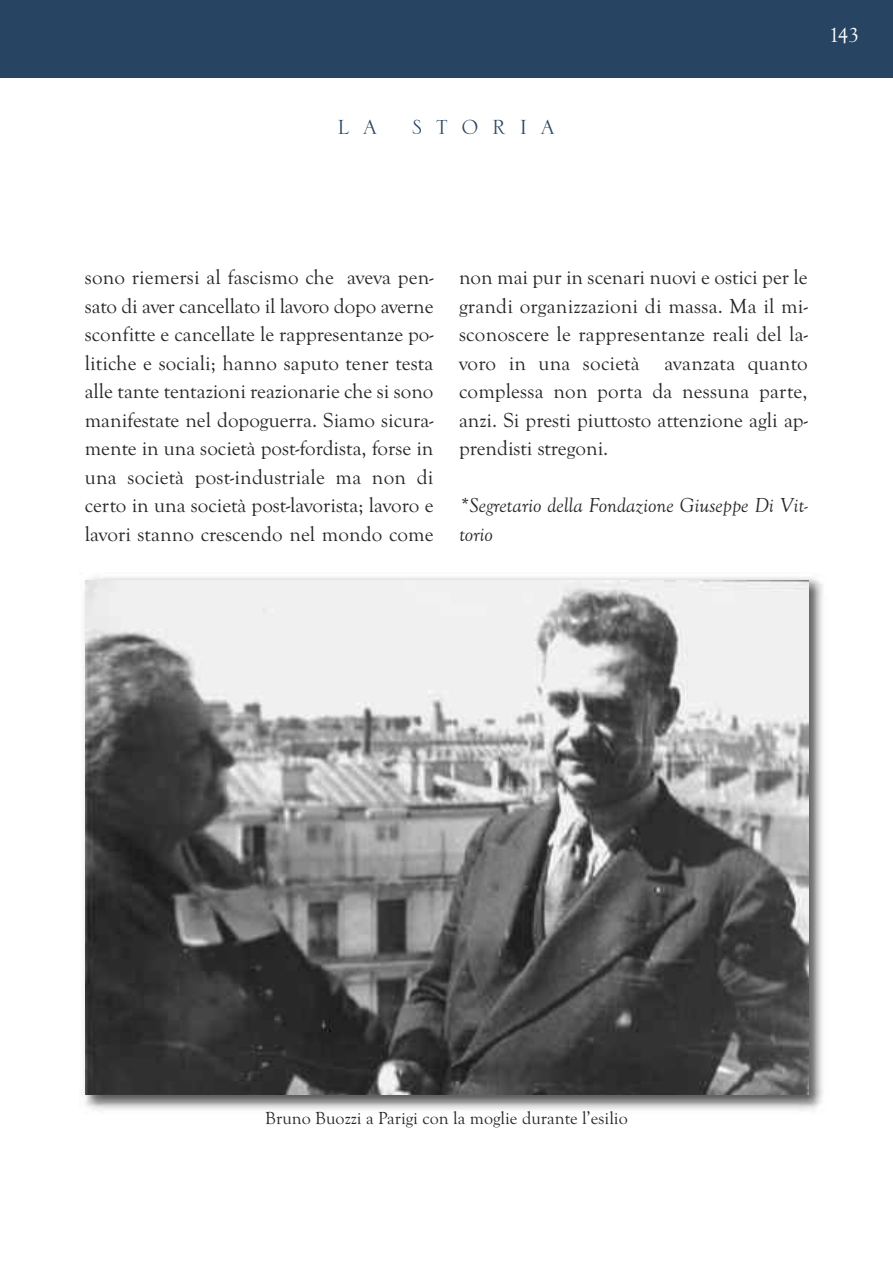
<style>
.page{position:relative;width:893px;height:1263px;background:#fff}
.page>*{position:absolute;margin:0;border:0;box-sizing:border-box;transform-origin:0 0}
.t1{font:27px "Serlio LH";letter-spacing:.5em;color:#274563}
.t2{font:21px/28.5px "Goudy Old Style T";color:#272627;text-align:justify}
.t3{font:italic 21px/28.5px "Goudy Old Style T";color:#272627}
.t4{font:21px "Goudy Old Style T";color:#fff}
.t5{font:18px "Goudy Old Style T";color:#272627}
</style>
<div class="page">
<div style="left:0;top:0;width:893px;height:78px;background:#274563"></div>
<img style="left:83px;top:577px;width:740px;height:534px">
<img style="left:86px;top:580px;width:722px;height:515px">
<p class="t1" style="left:337px;top:109px;width:41px">L A</p>
<p class="t1" style="left:412px;top:109px;width:144px">STORIA</p>
<p class="t4" style="left:829px;top:23px;width:31px">143</p>
<p class="t2" style="left:85px;top:263px;width:350px">sono riemersi al fascismo che aveva pen&shy;sato di aver cancellato il lavoro dopo averne sconfitte e cancellate le rappresentanze po&shy;litiche e sociali; hanno saputo tener testa alle tante tentazioni reazionarie che si sono manifestate nel dopoguerra. Siamo sicura&shy;mente in una società post-fordista, forse in una società post-industriale ma non di certo in una società post-lavorista; lavoro e lavori stanno crescendo nel mondo come</p>
<p class="t2" style="left:459px;top:263px;width:350px">non mai pur in scenari nuovi e ostici per le grandi organizzazioni di massa. Ma il mi&shy;sconoscere le rappresentanze reali del la&shy;voro in una società avanzata quanto complessa non porta da nessuna parte, anzi. Si presti piuttosto attenzione agli ap&shy;prendisti stregoni.</p>
<p class="t3" style="left:459px;top:491px;width:350px">*Segretario della Fondazione Giuseppe Di Vit&shy;torio</p>
<p class="t5" style="left:265px;top:1108px;width:364px">Bruno Buozzi a Parigi con la moglie durante l’esilio</p>
</div>
